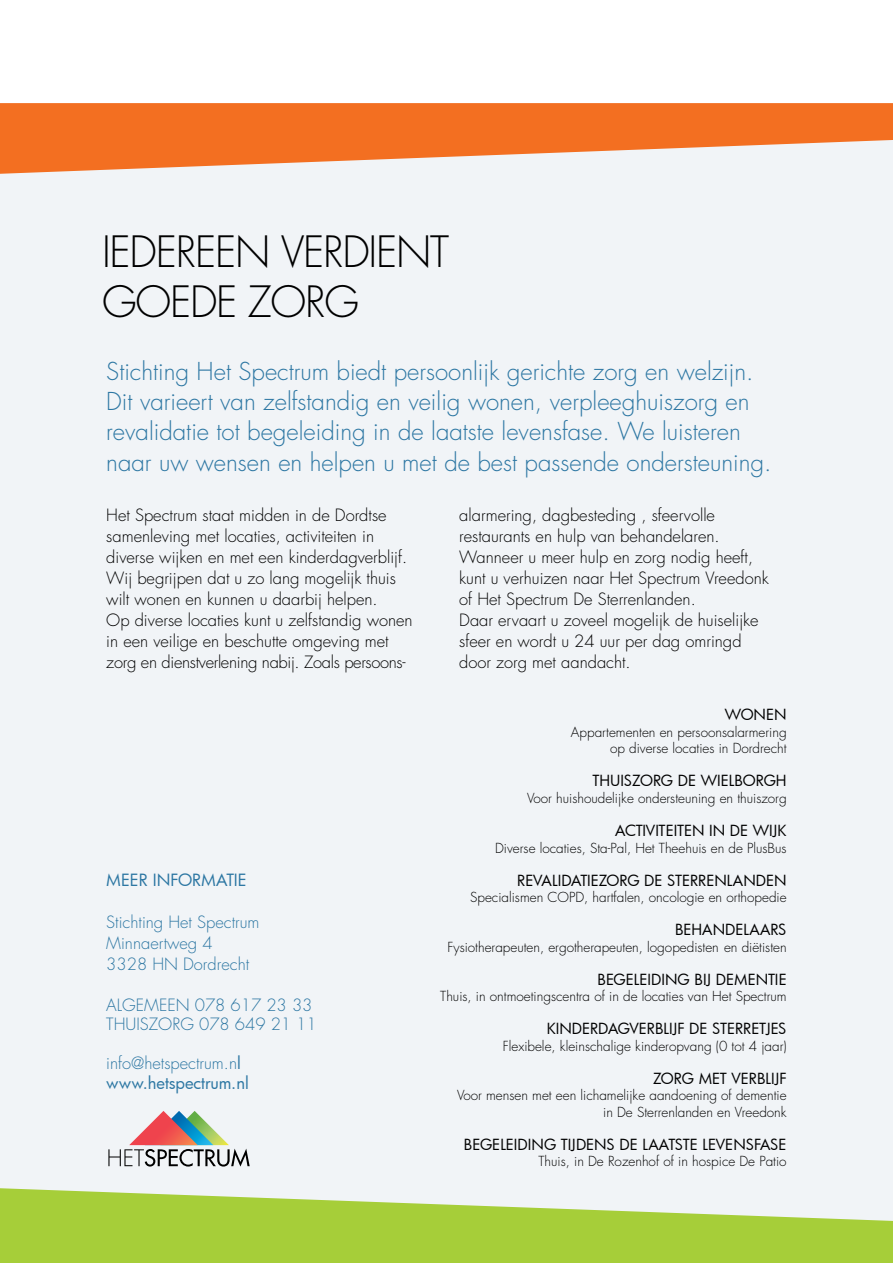
<style>
.page{position:relative;width:893px;height:1263px;background:#fff}
.page>*{position:absolute;margin:0;border:0;box-sizing:border-box;transform-origin:0 0}
.t1{font:300 42px/50.4px "Futura Std";letter-spacing:-.03em;color:#000}
.t2{font:300 24px/30px "Futura Std";color:#2d77a3}
.t3{font:300 16.5px/21px "Futura Std";color:#000}
.t4{font:300 16.5px/21px "Futura Std";color:#2d77a3}
.t5{font:16.5px "Futura";color:#2d77a3}
.t6{font:15px "Futura";color:#000}
.t7{font:300 13.5px/16.5px "Futura Std";color:#000;text-align:right}
.s1{font-family:"Futura";font-weight:400}
</style>
<div class="page">
<div style="left:0;top:103px;width:893px;height:1126px;background:#f1f4f7"></div>
<svg style="left:0;top:103px;width:893px;height:71px;fill:#f36f21"></svg>
<svg style="left:0;top:1188px;width:893px;height:75px;fill:#a6ce39"></svg>
<svg style="left:108px;top:1111px;width:142px;height:55px"></svg>
<h1 class="t1" style="left:102px;top:228px;width:349px">iedereen verdient goede zorg</h1>
<p class="t2" style="left:106px;top:357px;width:667px">Stichting Het Spectrum biedt persoonlijk gerichte zorg en welzijn.<br>Dit varieert van zelfstandig en veilig wonen, verpleeghuiszorg en revalidatie tot begeleiding in de laatste levensfase. We luisteren naar uw wensen en helpen u met de best passende ondersteuning.</p>
<p class="t3" style="left:106px;top:505px;width:308px">Het Spectrum staat midden in de Dordtse samenleving met locaties, activiteiten in diverse wijken en met een kinderdagverblijf.<br>Wij begrijpen dat u zo lang mogelijk thuis wilt wonen en kunnen u daarbij helpen.<br>Op diverse locaties kunt u zelfstandig wonen in een veilige en beschutte omgeving met zorg en dienstverlening nabij. Zoals persoons-</p>
<p class="t3" style="left:459px;top:505px;width:311px">alarmering, dagbesteding , sfeervolle restaurants en hulp van behandelaren.<br>Wanneer u meer hulp en zorg nodig heeft, kunt u verhuizen naar Het Spectrum Vreedonk of Het Spectrum De Sterrenlanden.<br>Daar ervaart u zoveel mogelijk de huiselijke sfeer en wordt u 24 uur per dag omringd door zorg met aandacht.</p>
<p class="t5" style="left:106px;top:869px;width:142px">Meer informatie</p>
<p class="t4" style="left:106px;top:912px;width:155px">Stichting H et Spectrum<br>Minnaertweg 4<br>3328 HN Dordrecht</p>
<p class="t4" style="left:106px;top:995px;width:212px;line-height:19.5px">algemeen 078 617 23 33 thuiszorg 078 649 21 11</p>
<p class="t4" style="left:106px;top:1053px;width:136px">info@hetspectrum.n<span class="s1">l</span></p>
<p class="t5" style="left:106px;top:1071px;width:144px">www.hetspectrum.nl</p>
<p class="t6" style="left:725px;top:705px;width:28px">WONEN</p>
<p class="t7" style="left:571px;top:724px;width:217px">Appartementen en persoonsalarmering op diverse locaties in Dordrecht</p>
<p class="t6" style="left:592px;top:771px;width:10px">THUISZORG</p>
<p class="t6" style="left:678px;top:771px;width:49px">DE WIELBORGH</p>
<p class="t7" style="left:527px;top:790px;width:261px">Voor huishoudelijke ondersteuning en thuiszorg</p>
<p class="t6" style="left:615px;top:820px;width:9px">ACTIVITEITEN</p>
<p class="t6" style="left:709px;top:820px;width:67px">IN DE WIJK</p>
<p class="t7" style="left:495px;top:840px;width:293px">Diverse locaties, Sta-Pal, Het Theehuis en de PlusBus</p>
<p class="t6" style="left:517px;top:870px;width:10px">REVALIDATIEZORG</p>
<p class="t6" style="left:644px;top:870px;width:33px">DE STERRENLANDEN</p>
<p class="t7" style="left:470px;top:889px;width:88px">Specialismen COPD</p>
<p class="t7" style="left:584px;top:889px;width:204px">, hartfalen, oncologie en orthopedie</p>
<p class="t6" style="left:675px;top:919px;width:11px">BEHANDELAARS</p>
<p class="t7" style="left:447px;top:939px;width:341px">Fysiotherapeuten, ergotherapeuten, logopedisten en diëtisten</p>
<p class="t6" style="left:597px;top:969px;width:10px">BEGELEIDING</p>
<p class="t6" style="left:694px;top:969px;width:31px">BIJ DEMENTIE</p>
<p class="t7" style="left:440px;top:988px;width:348px">Thuis, in ontmoetingscentra of in de locaties van Het Spectrum</p>
<p class="t6" style="left:547px;top:1018px;width:9px">KINDERDAGVERBLIJF</p>
<p class="t6" style="left:689px;top:1018px;width:32px">DE STERRETJES</p>
<p class="t7" style="left:503px;top:1038px;width:285px">Flexibele, kleinschalige kinderopvang (0 tot 4 jaar)</p>
<p class="t6" style="left:653px;top:1068px;width:12px">ZORG</p>
<p class="t6" style="left:699px;top:1068px;width:11px">MET</p>
<p class="t6" style="left:731px;top:1068px;width:8px">VERBLIJF</p>
<p class="t7" style="left:457px;top:1087px;width:331px">Voor mensen met een lichamelijke aandoening of dementie in De Sterrenlanden en Vreedonk</p>
<p class="t6" style="left:464px;top:1134px;width:10px">BEGELEIDING</p>
<p class="t6" style="left:561px;top:1134px;width:9px">TIJDENS</p>
<p class="t6" style="left:620px;top:1134px;width:32px">DE LAATSTE</p>
<p class="t6" style="left:702px;top:1134px;width:10px">LEVENSFASE</p>
<p class="t7" style="left:539px;top:1153px;width:250px">Thuis, in De Rozenhof of in hospice De Patio</p>
</div>
